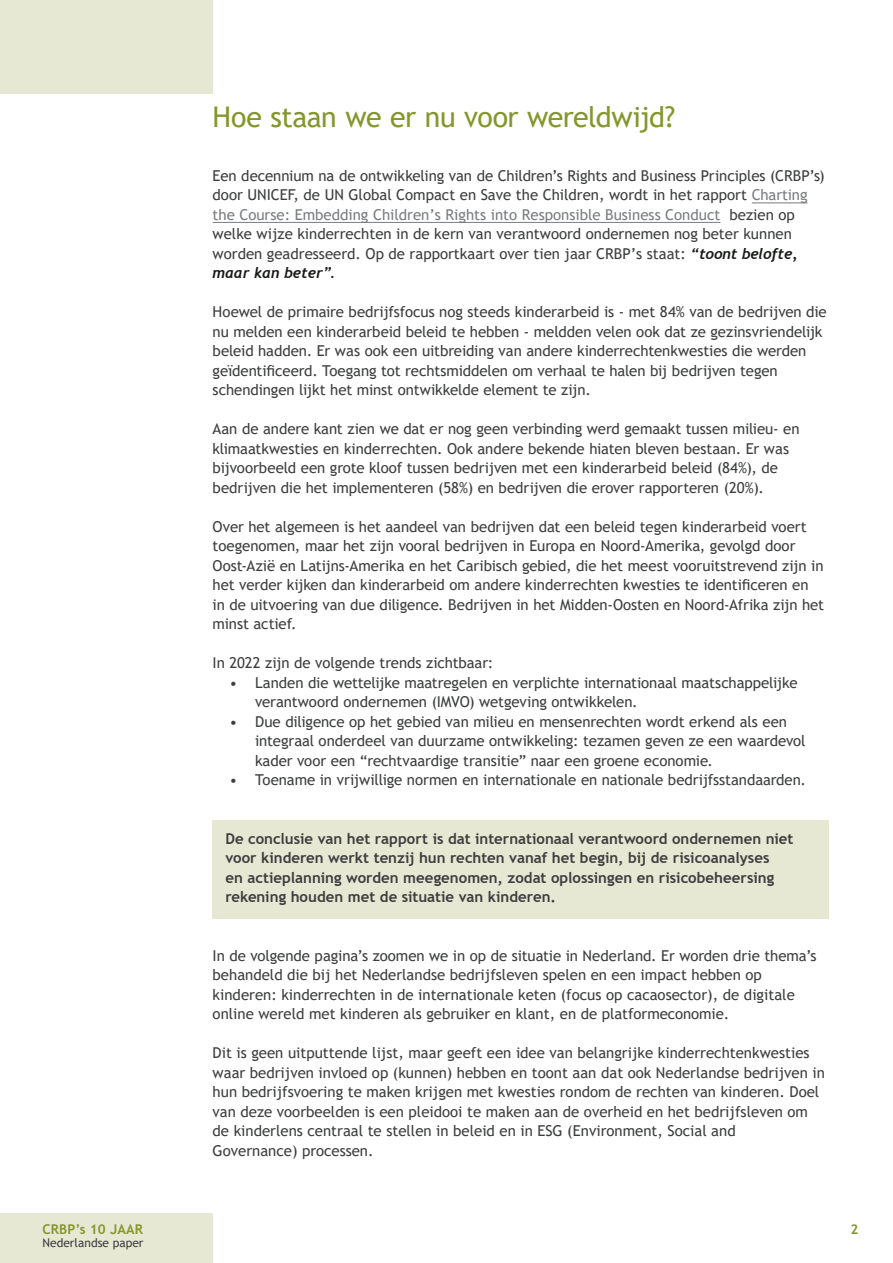
<style>
.page{position:relative;width:893px;height:1263px;background:#fff}
.page>*{position:absolute;margin:0;border:0;box-sizing:border-box;transform-origin:0 0}
.t1{font:28.5px "Trebuchet MS";letter-spacing:-.015em;color:#85962c}
.t2{font:15px/19.5px "Trebuchet MS";color:#3d3e3e}
.t3{font:700 15px/19.5px "Trebuchet MS";color:#3d3e3e}
.t4{font:700 13.5px "Trebuchet MS";letter-spacing:.01em;color:#85962c}
.t5{font:12px "Trebuchet MS";color:#3d3e3e}
.s1{color:#7a7d7f}
.s2{font-weight:700;font-style:italic;color:#171a16}
</style>
<div class="page">
<div style="left:0;top:0;width:213px;height:94px;background:#e7e8d4"></div>
<div style="left:0;top:1213px;width:213px;height:50px;background:#e7e8d4"></div>
<div style="left:213px;top:820px;width:616px;height:98px;background:#e7e8d4"></div>
<hr style="left:213px;top:222px;width:507px;height:1px;background:#7a7d7f">
<hr style="left:752px;top:202px;width:55px;height:1px;background:#7a7d7f">
<h1 class="t1" style="left:213px;top:99px;width:464px">Hoe staan we er nu voor wereldwijd?</h1>
<p class="t2" style="left:213px;top:166px;width:614px">Een decennium na de ontwikkeling van de Children’s Rights and Business Principles (CRBP’s) door UNICEF, de UN Global Compact en Save the Children, wordt in het rapport <span class="s1">Charting the Course: Embedding Children’s Rights into Responsible Business Conduct</span> bezien op welke wijze kinderrechten in de kern van verantwoord ondernemen nog beter kunnen worden geadresseerd. Op de rapportkaart over tien jaar CRBP’s staat: <span class="s2">“toont belofte, maar kan beter”.</span></p>
<p class="t2" style="left:213px;top:302px;width:616px">Hoewel de primaire bedrijfsfocus nog steeds kinderarbeid is - met 84% van de bedrijven die nu melden een kinderarbeid beleid te hebben - meldden velen ook dat ze gezinsvriendelijk beleid hadden. Er was ook een uitbreiding van andere kinderrechtenkwesties die werden geïdentificeerd. Toegang tot rechtsmiddelen om verhaal te halen bij bedrijven tegen schendingen lijkt het minst ontwikkelde element te zijn.</p>
<p class="t2" style="left:213px;top:419px;width:588px">Aan de andere kant zien we dat er nog geen verbinding werd gemaakt tussen milieu- en klimaatkwesties en kinderrechten. Ook andere bekende hiaten bleven bestaan. Er was bijvoorbeeld een grote kloof tussen bedrijven met een kinderarbeid beleid (84%), de bedrijven die het implementeren (58%) en bedrijven die erover rapporteren (20%).</p>
<p class="t2" style="left:213px;top:517px;width:613px">Over het algemeen is het aandeel van bedrijven dat een beleid tegen kinderarbeid voert toegenomen, maar het zijn vooral bedrijven in Europa en Noord-Amerika, gevolgd door Oost-Azië en Latijns-Amerika en het Caribisch gebied, die het meest vooruitstrevend zijn in het verder kijken dan kinderarbeid om andere kinderrechten kwesties te identificeren en in de uitvoering van due diligence. Bedrijven in het Midden-Oosten en Noord-Afrika zijn het minst actief.</p>
<p class="t2" style="left:213px;top:653px;width:282px">In 2022 zijn de volgende trends zichtbaar:</p>
<p class="t2" style="left:255px;top:673px;width:544px;text-indent:-26px">• Landen die wettelijke maatregelen en verplichte internationaal maatschappelijke verantwoord ondernemen (IMVO) wetgeving ontwikkelen.</p>
<p class="t2" style="left:255px;top:712px;width:552px;text-indent:-26px">• Due diligence op het gebied van milieu en mensenrechten wordt erkend als een integraal onderdeel van duurzame ontwikkeling: tezamen geven ze een waardevol kader voor een “rechtvaardige transitie” naar een groene economie.</p>
<p class="t2" style="left:230px;top:770px;width:578px">• Toename in vrijwillige normen en internationale en nationale bedrijfsstandaarden.</p>
<p class="t3" style="left:225px;top:829px;width:570px">De conclusie van het rapport is dat internationaal verantwoord ondernemen niet voor kinderen werkt tenzij hun rechten vanaf het begin, bij de risicoanalyses<br>en actieplanning worden meegenomen, zodat oplossingen en risicobeheersing rekening houden met de situatie van kinderen.</p>
<p class="t2" style="left:213px;top:946px;width:605px">In de volgende pagina’s zoomen we in op de situatie in Nederland. Er worden drie thema’s behandeld die bij het Nederlandse bedrijfsleven spelen en een impact hebben op kinderen: kinderrechten in de internationale keten (focus op cacaosector), de digitale online wereld met kinderen als gebruiker en klant, en de platformeconomie.</p>
<p class="t2" style="left:213px;top:1043px;width:614px">Dit is geen uitputtende lijst, maar geeft een idee van belangrijke kinderrechtenkwesties waar bedrijven invloed op (kunnen) hebben en toont aan dat ook Nederlandse bedrijven in hun bedrijfsvoering te maken krijgen met kwesties rondom de rechten van kinderen. Doel van deze voorbeelden is een pleidooi te maken aan de overheid en het bedrijfsleven om de kinderlens centraal te stellen in beleid en in ESG (Environment, Social and<br>Governance) processen.</p>
<p class="t4" style="left:43px;top:1221px;width:102px">CRBP’s 10 JAAR</p>
<p class="t4" style="left:850px;top:1221px;width:9px">2</p>
<p class="t5" style="left:43px;top:1235px;width:103px">Nederlandse paper</p>
</div>
